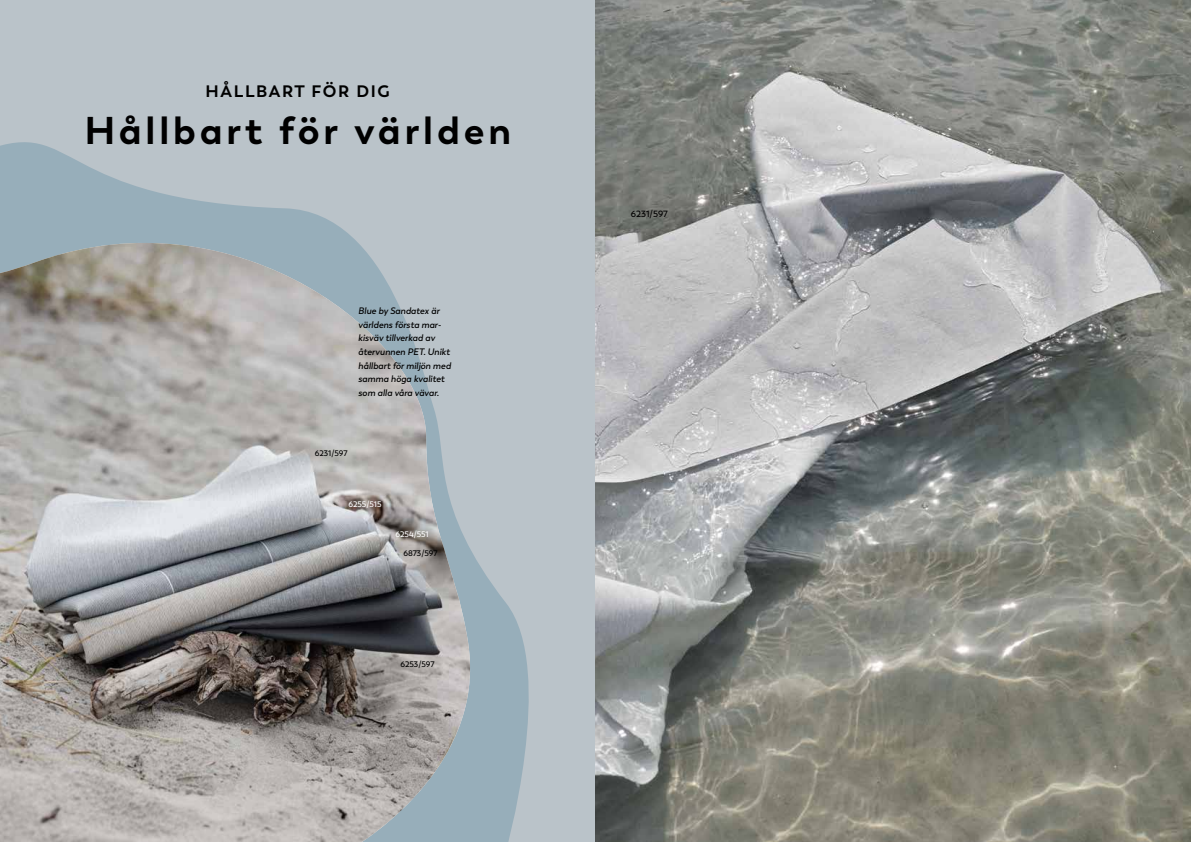
<style>
.page{position:relative;width:1191px;height:842px;background:#fff}
.page>*{position:absolute;margin:0;border:0;box-sizing:border-box;transform-origin:0 0}
.t1{font:700 38.6px "Trenda";letter-spacing:.1em;color:#000}
.t2{font:700 16.6px "Trenda";letter-spacing:.1em;color:#000}
.t3{font:italic 600 9.4px/13.6px "Trenda";color:#000}
.t4{font:600 9px "Trenda";color:#000}
.t5{font:600 8px "Trenda";color:#000}
.t6{font:600 8px "Trenda";color:#fff}
</style>
<div class="page">
<div style="left:0;top:0;width:595px;height:842px;background:#bac3c9"></div>
<svg style="left:0;top:142px;width:529px;height:700px"></svg>
<img style="left:595px;top:0;width:596px;height:842px">
<svg style="left:0;top:189px;width:489px;height:653px;fill:#97aeba"></svg>
<img style="left:0;top:243px;width:471px;height:599px">
<h2 class="t2" style="left:206px;top:81px;width:186px">HÅLLBART FÖR DIG</h2>
<h1 class="t1" style="left:84px;top:106px;width:428px">Hållbart för världen</h1>
<p class="t3" style="left:358px;top:304px;width:94px">Blue by Sandatex är världens första mar&shy;kisväv tillverkad av återvunnen PET. Unikt hållbart för miljön med samma höga kvalitet som alla våra vävar.</p>
<p class="t5" style="left:315px;top:449px;width:34px">6231/597</p>
<p class="t6" style="left:348px;top:499px;width:34px">6255/515</p>
<p class="t6" style="left:395px;top:530px;width:35px">6254/551</p>
<p class="t5" style="left:403px;top:549px;width:36px">6873/597</p>
<p class="t5" style="left:400px;top:660px;width:36px">6253/597</p>
<p class="t4" style="left:631px;top:209px;width:39px">6231/597</p>
</div>
